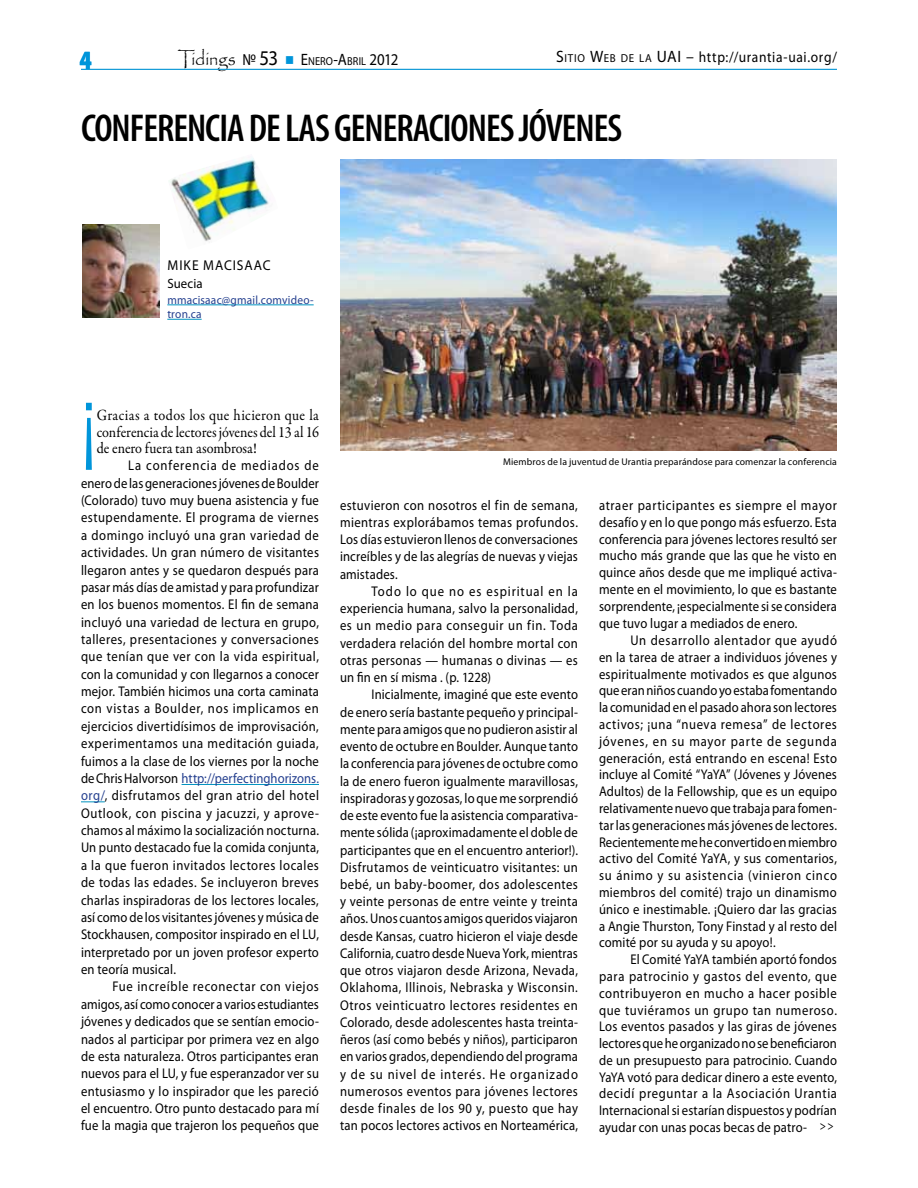
<style>
.page{position:relative;width:918px;height:1188px;background:#fff}
.page>*{position:absolute;margin:0;border:0;box-sizing:border-box;transform-origin:0 0}
.t1{font:87.75px "Agency FB";color:#0095da;scale:.9 1}
.t2{font:600 condensed 39px "Myriad Pro";letter-spacing:-.025em;color:#000}
.t3{font:900 26.4px "Myriad Pro";color:#0095da;scale:.82 1}
.t4{font:19.8px "Papyrus";color:#000;scale:.91 1}
.t5{font:16.5px "Myriad Pro";color:#000;scale:.9 1}
.t6{font:15.75px/16.5px "Garamond Premr Pro";letter-spacing:.015em;color:#000;text-align:justify;scale:.9 1}
.t7{font:15px "Myriad Pro";letter-spacing:.045em;color:#000;scale:.9 1}
.t8{font:14.25px "Myriad Pro";letter-spacing:.065em;color:#000;scale:.95 1}
.t9{font:14.1px/17.4px "Myriad Pro";letter-spacing:.015em;color:#000;text-align:justify;scale:.9 1}
.t10{font:italic 14.1px "Garamond Premr Pro";color:#000;scale:.9 1}
.t11{font:13.5px "Myriad Pro";letter-spacing:.005em;color:#000;scale:.95 1}
.t12{font:12px/14.4px "Myriad Pro";letter-spacing:.02em;color:#25408f;scale:.95 1}
.t13{font:9.75px "Myriad Pro";letter-spacing:.015em;color:#000}
.s1{font-size:16.5px}
.s2{font-size:11.55px}
.s3{font-size:21px}
.s4{color:#0095da}
.s5{color:#25408f}
</style>
<div class="page">
<hr style="left:81px;top:69px;width:756px;height:1px;background:#159cd8">
<hr style="left:182px;top:784px;width:137px;height:1px;background:#0092c0">
<svg style="left:81px;top:802px;width:24px;height:1px"></svg>
<img style="left:82px;top:224px;width:78px;height:94px">
<img style="left:341px;top:159px;width:496px;height:291px">
<img style="left:169px;top:157px;width:100px;height:84px">
<hr style="left:167px;top:305px;width:147px;height:1px;background:#0092c0">
<hr style="left:167px;top:319px;width:35px;height:1px;background:#0092c0">
<h3 class="t4" style="left:178px;top:46px;width:65px">Tidings</h3>
<p class="t7" style="left:556px;top:48px;width:314px"><span class="s1">S</span><span class="s2">ITIO</span> <span class="s1">W</span><span class="s2">EB DE LA</span> <span class="s1">UAI –</span> http://urantia-uai.org/</p>
<h3 class="t3" style="left:80px;top:42px;width:17px">4</h3>
<p class="t5" style="left:242px;top:50px;width:175px">№ <span class="s3">53</span> <span class="s4">■</span> E<span class="s2">NERO</span>-A<span class="s2">BRIL</span> 2012</p>
<h2 class="t2" style="left:81px;top:104px;width:543px">CONFERENCIA DE LAS GENERACIONES JÓVENES</h2>
<p class="t8" style="left:167px;top:256px;width:110px">mIKE MACISAAC</p>
<p class="t11" style="left:167px;top:275px;width:39px">Suecia</p>
<p class="t12" style="left:167px;top:292px;width:156px">mmacisaac@gmail.comvideo&shy;tron.ca</p>
<h1 class="t1" style="left:81px;top:383px;width:19px">¡</h1>
<p class="t6" style="left:97px;top:408px;width:248px">Gracias a todos los que hicieron que la conferencia de lectores jóvenes del 13 al 16 de enero fuera tan asombrosa!</p>
<p class="t9" style="left:81px;top:457px;width:266px;text-indent:47px">La conferencia de mediados de enero de las generaciones jóvenes de Boulder (Colorado) tuvo muy buena asistencia y fue estupendamente. El programa de viernes a domingo incluyó una gran variedad de actividades. Un gran número de visitantes llegaron antes y se quedaron después para pasar más días de amistad y para profundizar en los buenos momentos. El fin de semana incluyó una variedad de lectura en grupo, talleres, presentaciones y conversaciones que tenían que ver con la vida espiritual, con la comunidad y con llegarnos a conocer mejor. También hicimos una corta caminata con vistas a Boulder, nos implicamos en ejercicios divertidísimos de improvisación, experimentamos una meditación guiada, fuimos a la clase de los viernes por la noche de Chris Halvorson <span class="s5">http://perfectinghorizons. org/</span>, disfrutamos del gran atrio del hotel Outlook, con piscina y jacuzzi, y aprove&shy;chamos al máximo la socialización nocturna.<br>Un punto destacado fue la comida conjunta, a la que fueron invitados lectores locales de todas las edades. Se incluyeron breves charlas inspiradoras de los lectores locales, así como de los visitantes jóvenes y música de Stockhausen, compositor inspirado en el LU, interpretado por un joven profesor experto en teoría musical.</p>
<p class="t9" style="left:81px;top:978px;width:266px;text-indent:31px">Fue increíble reconectar con viejos amigos, así como conocer a varios estudiantes jóvenes y dedicados que se sentían emocio&shy;nados al participar por primera vez en algo de esta naturaleza. Otros participantes eran nuevos para el LU, y fue esperanzador ver su entusiasmo y lo inspirador que les pareció el encuentro. Otro punto destacado para mí fue la magia que trajeron los pequeños que</p>
<p class="t13" style="left:503px;top:455px;width:335px">Miembros de la juventud de Urantia preparándose para comenzar la conferencia</p>
<p class="t9" style="left:340px;top:496px;width:266px">estuvieron con nosotros el fin de semana, mientras explorábamos temas profundos.<br>Los días estuvieron llenos de conversaciones increíbles y de las alegrías de nuevas y viejas amistades.</p>
<p class="t9" style="left:340px;top:582px;width:266px;text-indent:31px">Todo lo que no es espiritual en la experiencia humana, salvo la personalidad, es un medio para conseguir un fin. Toda verdadera relación del hombre mortal con otras personas — humanas o divinas — es un fin en sí misma . (p. 1228)</p>
<p class="t9" style="left:340px;top:686px;width:266px;text-indent:31px">Inicialmente, imaginé que este evento de enero sería bastante pequeño y principal&shy;mente para amigos que no pudieron asistir al evento de octubre en Boulder. Aunque tanto la conferencia para jóvenes de octubre como la de enero fueron igualmente maravillosas, inspiradoras y gozosas, lo que me sorprendió de este evento fue la asistencia comparativa&shy;mente sólida (¡aproximadamente el doble de participantes que en el encuentro anterior!).<br>Disfrutamos de veinticuatro visitantes: un bebé, un baby-boomer, dos adolescentes y veinte personas de entre veinte y treinta años. Unos cuantos amigos queridos viajaron desde Kansas, cuatro hicieron el viaje desde California, cuatro desde Nueva York, mientras que otros viajaron desde Arizona, Nevada, Oklahoma, Illinois, Nebraska y Wisconsin.<br>Otros veinticuatro lectores residentes en Colorado, desde adolescentes hasta treinta&shy;ñeros (así como bebés y niños), participaron en varios grados, dependiendo del programa y de su nivel de interés. He organizado numerosos eventos para jóvenes lectores desde finales de los 90 y, puesto que hay tan pocos lectores activos en Norteamérica,</p>
<p class="t9" style="left:599px;top:496px;width:266px;line-height:17px">atraer participantes es siempre el mayor desafío y en lo que pongo más esfuerzo. Esta conferencia para jóvenes lectores resultó ser mucho más grande que las que he visto en quince años desde que me impliqué activa&shy;mente en el movimiento, lo que es bastante sorprendente, ¡especialmente si se considera que tuvo lugar a mediados de enero.</p>
<p class="t9" style="left:599px;top:632px;width:266px;line-height:16.8px;text-indent:31px">Un desarrollo alentador que ayudó en la tarea de atraer a individuos jóvenes y espiritualmente motivados es que algunos que eran niños cuando yo estaba fomentando la comunidad en el pasado ahora son lectores activos; ¡una “nueva remesa” de lectores jóvenes, en su mayor parte de segunda generación, está entrando en escena! Esto incluye al Comité “YaYA” (Jóvenes y Jóvenes Adultos) de la Fellowship, que es un equipo relativamente nuevo que trabaja para fomen&shy;tar las generaciones más jóvenes de lectores.<br>Recientemente me he convertido en miembro activo del Comité YaYA, y sus comentarios, su ánimo y su asistencia (vinieron cinco miembros del comité) trajo un dinamismo único e inestimable. ¡Quiero dar las gracias a Angie Thurston, Tony Finstad y al resto del comité por su ayuda y su apoyo!.</p>
<p class="t9" style="left:599px;top:951px;width:266px;line-height:16.8px;text-indent:31px">El Comité YaYA también aportó fondos para patrocinio y gastos del evento, que contribuyeron en mucho a hacer posible que tuviéramos un grupo tan numeroso.<br>Los eventos pasados y las giras de jóvenes lectores que he organizado no se beneficiaron de un presupuesto para patrocinio. Cuando YaYA votó para dedicar dinero a este evento, decidí preguntar a la Asociación Urantia Internacional si estarían dispuestos y podrían ayudar con unas pocas becas de patro-</p>
<p class="t10" style="left:819px;top:1117px;width:18px">&gt;&gt;</p>
</div>
